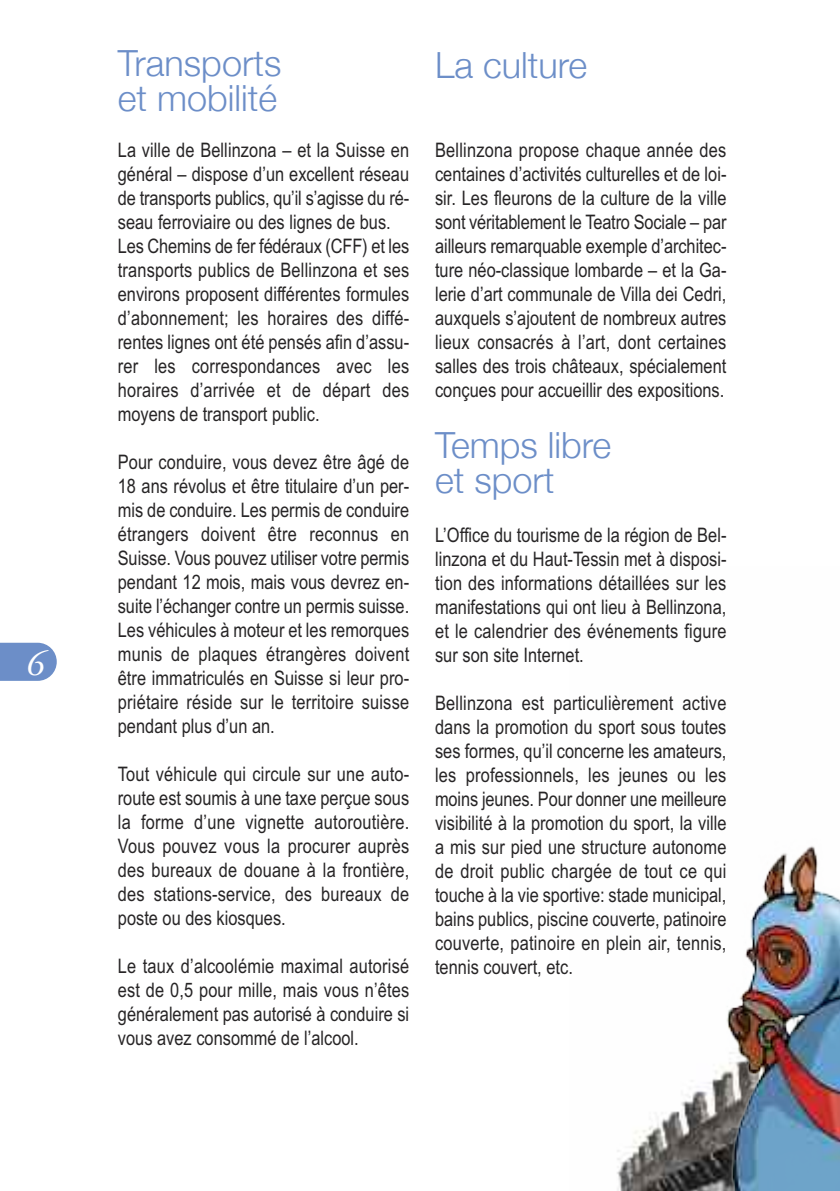
<style>
.page{position:relative;width:840px;height:1191px;background:#fff}
.page>*{position:absolute;margin:0;border:0;box-sizing:border-box;transform-origin:0 0}
.t1{font:300 36px/35.2px "Helvetica Neue";color:#6c8ec8}
.t2{font:italic 36px "Adobe Garamond Pro";color:#fff}
.t3{font:20px/24px "Arial Narrow";color:#272526;text-align:justify}
</style>
<div class="page">
<img style="left:617px;top:1094px;width:76px;height:97px">
<svg style="left:0;top:643px;width:57px;height:38px;background:#7796cc"></svg>
<img style="left:693px;top:846px;width:146px;height:345px">
<h1 class="t2" style="left:26px;top:649px;width:19px">6</h1>
<h1 class="t1" style="left:118px;top:45px;width:165px">Transports et mobilité</h1>
<p class="t3" style="left:118px;top:138px;width:293px;text-align:left">La ville de Bellinzona – et la Suisse en général – dispose d’un excellent réseau de transports publics, qu’il s’agisse du ré&shy;seau ferroviaire ou des lignes de bus.<br>Les Chemins de fer fédéraux (CFF) et les transports publics de Bellinzona et ses environs proposent différentes formules d’abonnement; les horaires des diffé&shy;rentes lignes ont été pensés afin d’assu&shy;rer les correspondances avec les horaires d’arrivée et de départ des moyens de transport public.</p>
<p class="t3" style="left:118px;top:450px;width:293px">Pour conduire, vous devez être âgé de 18 ans révolus et être titulaire d’un per&shy;mis de conduire. Les permis de conduire étrangers doivent être reconnus en Suisse. Vous pouvez utiliser votre permis pendant 12 mois, mais vous devrez en&shy;suite l’échanger contre un permis suisse.<br>Les véhicules à moteur et les remorques munis de plaques étrangères doivent être immatriculés en Suisse si leur pro&shy;priétaire réside sur le territoire suisse pendant plus d’un an.</p>
<p class="t3" style="left:118px;top:762px;width:293px">Tout véhicule qui circule sur une auto&shy;route est soumis à une taxe perçue sous la forme d’une vignette autoroutière.<br>Vous pouvez vous la procurer auprès des bureaux de douane à la frontière, des stations-service, des bureaux de poste ou des kiosques.</p>
<p class="t3" style="left:118px;top:954px;width:293px">Le taux d’alcoolémie maximal autorisé est de 0,5 pour mille, mais vous n’êtes généralement pas autorisé à conduire si vous avez consommé de l’alcool.</p>
<h1 class="t1" style="left:435px;top:47px;width:154px">La culture</h1>
<p class="t3" style="left:435px;top:138px;width:293px">Bellinzona propose chaque année des centaines d’activités culturelles et de loi&shy;sir. Les fleurons de la culture de la ville sont véritablement le Teatro Sociale – par ailleurs remarquable exemple d’architec&shy;ture néo-classique lombarde – et la Ga&shy;lerie d’art communale de Villa dei Cedri, auxquels s’ajoutent de nombreux autres lieux consacrés à l’art, dont certaines salles des trois châteaux, spécialement conçues pour accueillir des expositions.</p>
<h1 class="t1" style="left:435px;top:427px;width:178px">Temps libre et sport</h1>
<p class="t3" style="left:435px;top:523px;width:293px">L’Office du tourisme de la région de Bel&shy;linzona et du Haut-Tessin met à disposi&shy;tion des informations détaillées sur les manifestations qui ont lieu à Bellinzona, et le calendrier des événements figure sur son site Internet.</p>
<p class="t3" style="left:435px;top:691px;width:293px">Bellinzona est particulièrement active dans la promotion du sport sous toutes ses formes, qu’il concerne les amateurs, les professionnels, les jeunes ou les moins jeunes. Pour donner une meilleure visibilité à la promotion du sport, la ville a mis sur pied une structure autonome de droit public chargée de tout ce qui touche à la vie sportive: stade municipal, bains publics, piscine couverte, patinoire couverte, patinoire en plein air, tennis, tennis couvert, etc.</p>
</div>
